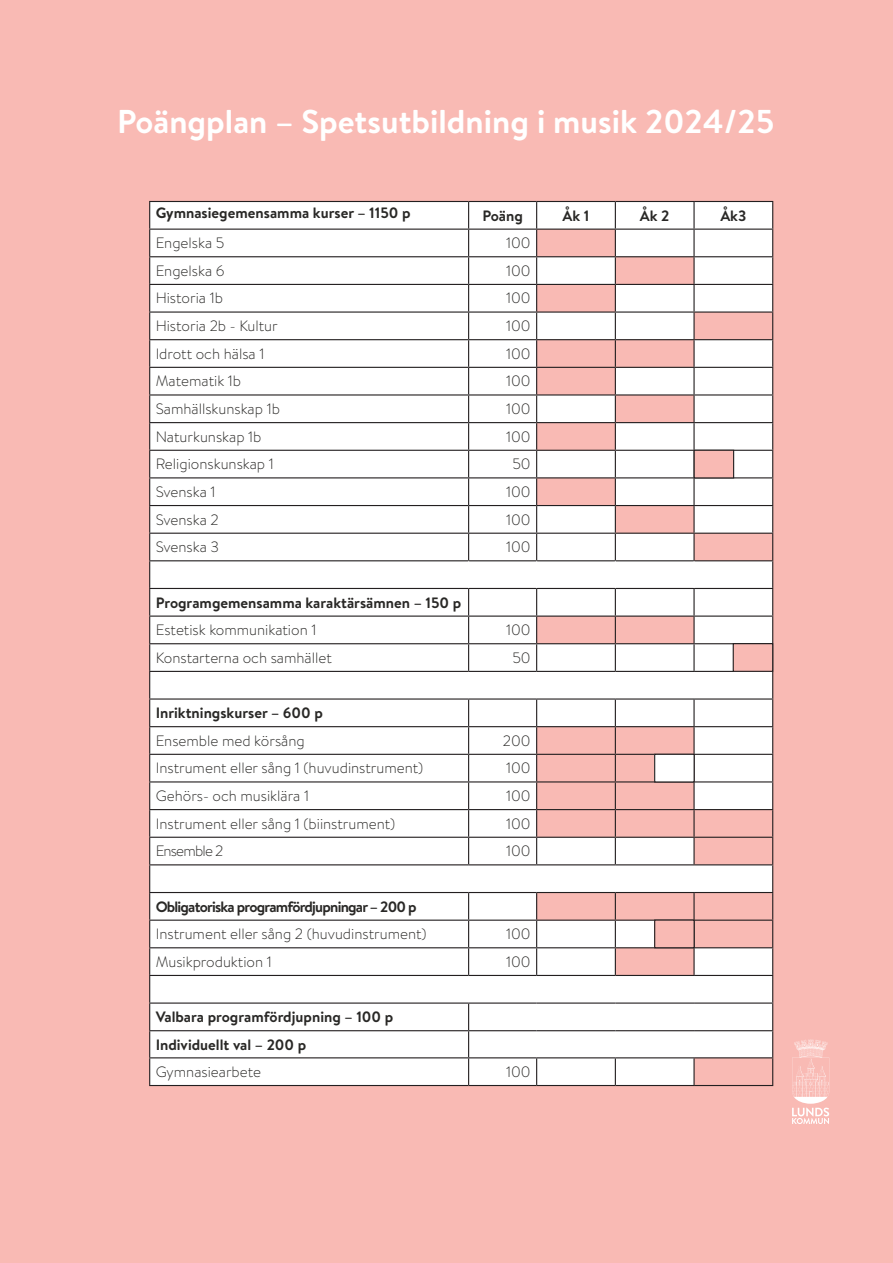
<style>
.page{position:relative;width:893px;height:1263px;background:#f9bab4}
.page>*{position:absolute;margin:0;border:0;box-sizing:border-box;transform-origin:0 0}
.t1{font:700 33px "Brandon Text";color:#fff}
.t2{font:300 15px "Brandon Text";color:#292826}
.t3{font:700 15px "Brandon Text";color:#292826}
.t4{font:700 15px "Brandon Text";letter-spacing:-.05em;color:#292826}
.t5{font:300 15px "Brandon Text";letter-spacing:-.05em;color:#292826}
</style>
<div class="page">
<svg style="left:792px;top:1039px;width:37px;height:85px"></svg>
<hr style="left:149px;top:201px;width:320px;height:1px;background:#231f20">
<hr style="left:469px;top:201px;width:68px;height:1px;background:#231f20">
<hr style="left:537px;top:201px;width:78px;height:1px;background:#231f20">
<hr style="left:615px;top:201px;width:79px;height:1px;background:#231f20">
<hr style="left:694px;top:201px;width:79px;height:1px;background:#231f20">
<hr style="left:149px;top:1085px;width:320px;height:1px;background:#231f20">
<hr style="left:469px;top:1085px;width:68px;height:1px;background:#231f20">
<hr style="left:537px;top:1085px;width:78px;height:1px;background:#231f20">
<hr style="left:615px;top:1085px;width:79px;height:1px;background:#231f20">
<hr style="left:694px;top:1085px;width:79px;height:1px;background:#231f20">
<svg style="left:149px;top:202px;width:624px;height:883px;background:#f2ebeb"></svg>
<hr style="left:149px;top:837px;width:320px;height:1px;background:#231f20">
<hr style="left:469px;top:837px;width:68px;height:1px;background:#231f20">
<hr style="left:537px;top:837px;width:78px;height:1px;background:#231f20">
<hr style="left:615px;top:837px;width:79px;height:1px;background:#231f20">
<hr style="left:694px;top:837px;width:79px;height:1px;background:#231f20">
<div style="left:694px;top:450px;width:40px;height:28px;background:#f9bab4"></div>
<div style="left:694px;top:450px;width:40px;height:28px;border:1px solid #231f20"></div>
<div style="left:655px;top:920px;width:39px;height:28px;background:#f9bab4"></div>
<div style="left:654px;top:919px;width:41px;height:29px;border:1px solid #231f20"></div>
<div style="left:655px;top:754px;width:39px;height:28px;background:#fff"></div>
<div style="left:654px;top:754px;width:41px;height:28px;border:1px solid #231f20"></div>
<div style="left:733px;top:644px;width:40px;height:27px;background:#f9bab4"></div>
<div style="left:733px;top:643px;width:40px;height:29px;border:1px solid #231f20"></div>
<p class="t1" style="left:117px;top:99px;width:659px">Poängplan – Spetsutbildning i musik 2024/25</p>
<p class="t3" style="left:156px;top:202px;width:256px">Gymnasiegemensamma kurser – 1150 p</p>
<p class="t3" style="left:482px;top:205px;width:42px">Poäng</p>
<p class="t3" style="left:563px;top:205px;width:28px">Åk 1</p>
<p class="t3" style="left:640px;top:205px;width:31px">Åk 2</p>
<p class="t3" style="left:720px;top:205px;width:28px">Åk3</p>
<p class="t2" style="left:156px;top:233px;width:70px">Engelska 5</p>
<p class="t2" style="left:506px;top:233px;width:26px">100</p>
<p class="t2" style="left:156px;top:260px;width:70px">Engelska 6</p>
<p class="t2" style="left:506px;top:260px;width:26px">100</p>
<p class="t2" style="left:156px;top:288px;width:69px">Historia 1b</p>
<p class="t2" style="left:506px;top:288px;width:26px">100</p>
<p class="t2" style="left:156px;top:316px;width:124px">Historia 2b - Kultur</p>
<p class="t2" style="left:506px;top:316px;width:26px">100</p>
<p class="t2" style="left:156px;top:343px;width:110px">Idrott och hälsa 1</p>
<p class="t2" style="left:506px;top:343px;width:26px">100</p>
<p class="t2" style="left:156px;top:371px;width:87px">Matematik 1b</p>
<p class="t2" style="left:506px;top:371px;width:26px">100</p>
<p class="t2" style="left:156px;top:399px;width:126px">Samhällskunskap 1b</p>
<p class="t2" style="left:506px;top:399px;width:26px">100</p>
<p class="t2" style="left:156px;top:426px;width:107px">Naturkunskap 1b</p>
<p class="t2" style="left:506px;top:426px;width:26px">100</p>
<p class="t2" style="left:156px;top:454px;width:120px">Religionskunskap 1</p>
<p class="t2" style="left:512px;top:454px;width:20px">50</p>
<p class="t2" style="left:156px;top:482px;width:61px">Svenska 1</p>
<p class="t2" style="left:506px;top:482px;width:26px">100</p>
<p class="t2" style="left:156px;top:509px;width:64px">Svenska 2</p>
<p class="t2" style="left:506px;top:509px;width:26px">100</p>
<p class="t2" style="left:156px;top:537px;width:65px">Svenska 3</p>
<p class="t2" style="left:506px;top:537px;width:26px">100</p>
<p class="t3" style="left:156px;top:592px;width:307px">Programgemensamma karaktärsämnen – 150 p</p>
<p class="t2" style="left:156px;top:620px;width:162px">Estetisk kommunikation 1</p>
<p class="t2" style="left:506px;top:620px;width:26px">100</p>
<p class="t2" style="left:156px;top:647px;width:178px">Konstarterna och samhället</p>
<p class="t2" style="left:512px;top:647px;width:20px">50</p>
<p class="t3" style="left:156px;top:702px;width:169px">Inriktningskurser – 600 p</p>
<p class="t2" style="left:156px;top:730px;width:151px">Ensemble med körsång</p>
<p class="t2" style="left:503px;top:730px;width:29px">200</p>
<p class="t2" style="left:156px;top:758px;width:269px">Instrument eller sång 1 (huvudinstrument)</p>
<p class="t2" style="left:506px;top:758px;width:26px">100</p>
<p class="t2" style="left:156px;top:786px;width:155px">Gehörs- och musiklära 1</p>
<p class="t2" style="left:506px;top:786px;width:26px">100</p>
<p class="t2" style="left:156px;top:813px;width:241px">Instrument eller sång 1 (biinstrument)</p>
<p class="t2" style="left:506px;top:813px;width:26px">100</p>
<p class="t5" style="left:156px;top:841px;width:69px">Ensemble 2</p>
<p class="t2" style="left:506px;top:841px;width:26px">100</p>
<p class="t4" style="left:156px;top:896px;width:262px">Obligatoriska programfördjupningar – 200 p</p>
<p class="t2" style="left:156px;top:924px;width:272px">Instrument eller sång 2 (huvudinstrument)</p>
<p class="t2" style="left:506px;top:924px;width:26px">100</p>
<p class="t2" style="left:156px;top:951px;width:118px">Musikproduktion 1</p>
<p class="t2" style="left:506px;top:951px;width:26px">100</p>
<p class="t3" style="left:156px;top:1006px;width:239px">Valbara programfördjupning – 100 p</p>
<p class="t3" style="left:156px;top:1034px;width:152px">Individuellt val – 200 p</p>
<p class="t2" style="left:156px;top:1061px;width:107px">Gymnasiearbete</p>
<p class="t2" style="left:506px;top:1061px;width:26px">100</p>
</div>
